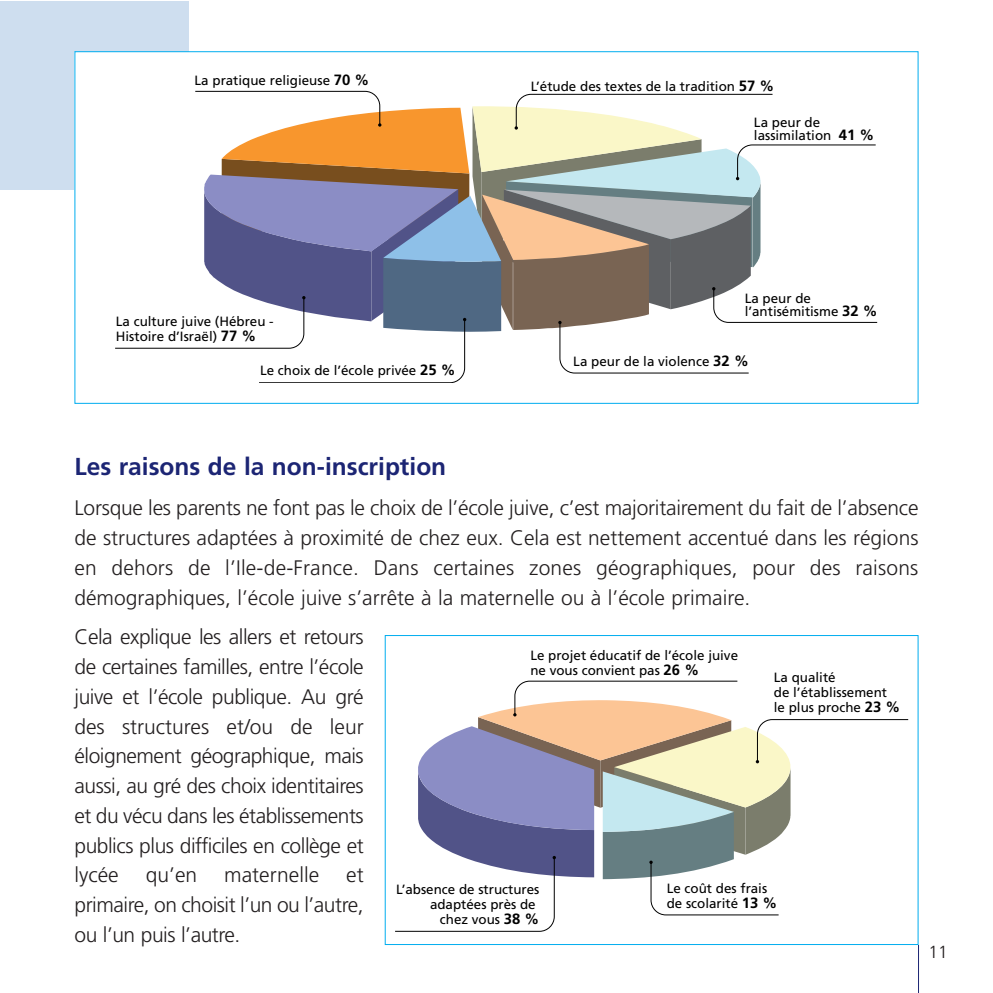
<style>
.page{position:relative;width:993px;height:993px;background:#fff}
.page>*{position:absolute;margin:0;border:0;box-sizing:border-box;transform-origin:0 0}
.t1{font:700 24.5px "Frutiger";color:#1c2574}
.t2{font:300 21px/29.8px "Frutiger";letter-spacing:-.02em;color:#231f20;text-align:justify}
.t3{font:300 21px "Frutiger";color:#231f20}
.t4{font:300 17.5px "Frutiger";color:#231f20}
.t5{font:13.47px/14.9px "Frutiger";color:#000}
.s1{font-weight:700;font-size:14.88px}
</style>
<div class="page">
<div style="left:0;top:2px;width:189px;height:188px;background:#cedeef"></div>
<hr style="left:917px;top:944px;width:1px;height:48px;background:#1c2574">
<div style="left:75px;top:52px;width:842px;height:351px;background:#fff"></div>
<svg style="left:115px;top:91px;width:762px;height:292px"></svg>
<svg style="left:395px;top:680px;width:512px;height:251px"></svg>
<div style="left:384px;top:635px;width:534px;height:309px;border:1px solid #00adef"></div>
<p class="t5" style="left:194px;top:74px;width:176px">La pratique religieuse <span class="s1">70 %</span></p>
<p class="t5" style="left:530px;top:80px;width:245px">L’étude des textes de la tradition <span class="s1">57 %</span></p>
<p class="t5" style="left:753px;top:116px;width:122px;line-height:13.3px">La peur de líassimilation <span class="s1">41 %</span></p>
<p class="t5" style="left:116px;top:315px;width:159px">La culture juive (Hébreu -<br>Histoire d’Israël) <span class="s1">77 %</span></p>
<p class="t5" style="left:260px;top:364px;width:197px">Le choix de l’école privée <span class="s1">25 %</span></p>
<p class="t5" style="left:744px;top:292px;width:135px;line-height:13.3px">La peur de l’antisémitisme <span class="s1">32 %</span></p>
<p class="t5" style="left:573px;top:354px;width:177px">La peur de la violence <span class="s1">32 %</span></p>
<p class="t1" style="left:74px;top:457px;width:373px">Les raisons de la non-inscription</p>
<p class="t2" style="left:74px;top:494px;width:845px">Lorsque les parents ne font pas le choix de l’école juive, c’est majoritairement du fait de l’absence de structures adaptées à proximité de chez eux. Cela est nettement accentué dans les régions en dehors de l’Ile-de-France. Dans certaines zones géographiques, pour des raisons démographiques, l’école juive s’arrête à la maternelle ou à l’école primaire.</p>
<p class="t2" style="left:74px;top:623px;width:291px">Cela explique les allers et retours de certaines familles, entre l’école juive et l’école publique. Au gré des structures et/ou de leur éloignement géographique, mais aussi, au gré des choix identitaires et du vécu dans les établissements publics plus difficiles en collège et lycée</p>
<p class="t5" style="left:530px;top:648px;width:209px">Le projet éducatif de l’école juive ne vous convient pas <span class="s1">26 %</span></p>
<p class="t5" style="left:773px;top:671px;width:128px">La qualité<br>de l’établissement le plus proche <span class="s1">23 %</span></p>
<p class="t2" style="left:146px;top:861px;width:53px">qu’en</p>
<p class="t3" style="left:224px;top:866px;width:96px">maternelle</p>
<p class="t2" style="left:74px;top:861px;width:291px;text-indent:272px">et primaire, on choisit l’un ou l’autre, ou l’un puis l’autre.</p>
<p class="t5" style="left:666px;top:882px;width:112px">Le coût des frais de scolarité <span class="s1">13 %</span></p>
<p class="t5" style="left:396px;top:882px;width:145px;text-align:right">L’absence de structures adaptées près de<br>chez vous <span class="s1">38 %</span></p>
<p class="t4" style="left:928px;top:944px;width:21px">11</p>
</div>
